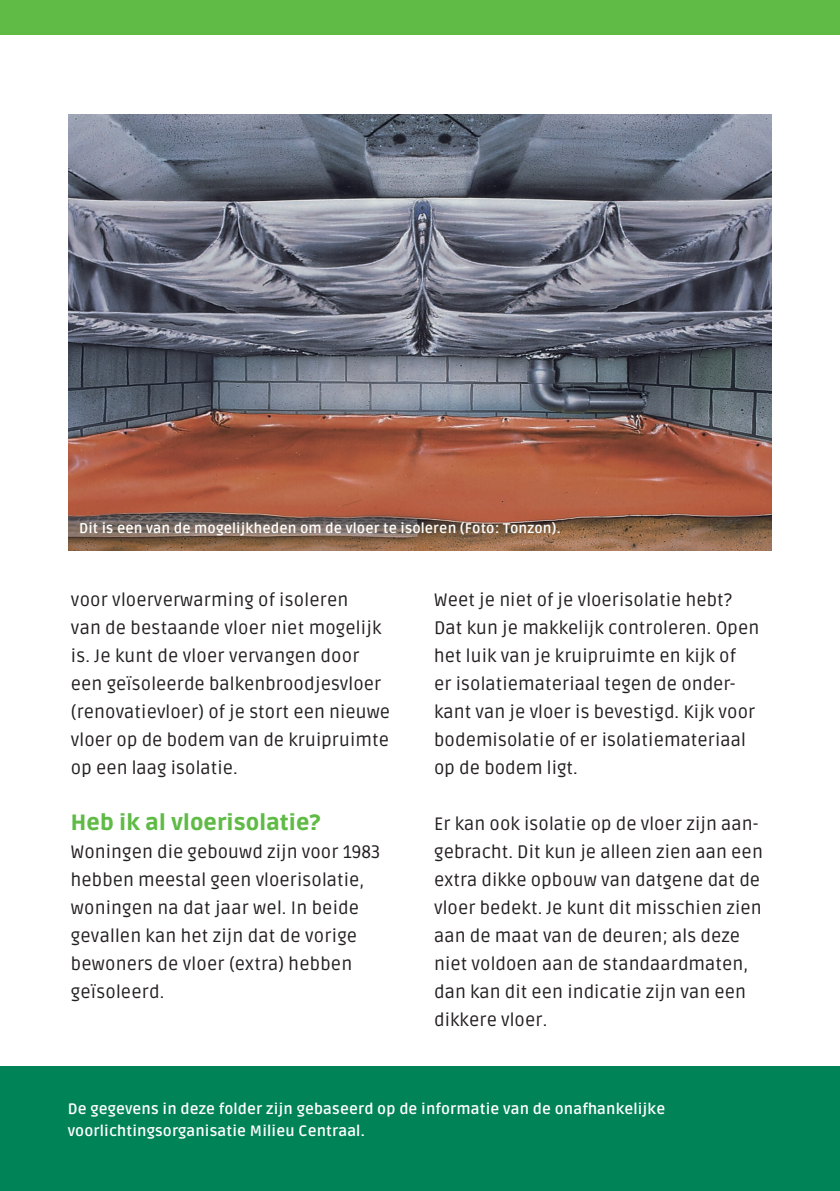
<style>
.page{position:relative;width:840px;height:1191px;background:#fff}
.page>*{position:absolute;margin:0;border:0;box-sizing:border-box;transform-origin:0 0}
.t1{font:900 22px "Ruda";letter-spacing:.005em;color:#60bb46}
.t2{font:18px/28px "Ruda";letter-spacing:.005em;color:#231f20}
.t3{font:700 15px/22px "Ruda";letter-spacing:.01em;color:#fff}
.t4{font:700 14px "Ruda";letter-spacing:.01em;color:#fff}
</style>
<div class="page">
<div style="left:0;top:0;width:839px;height:34px;background:#60bb46"></div>
<div style="left:0;top:1066px;width:839px;height:125px;background:#008356"></div>
<img style="left:68px;top:115px;width:703px;height:435px">
<p class="t4" style="left:79px;top:520px;width:482px">Dit is een van de mogelijkheden om de vloer te isoleren (Foto: Tonzon).</p>
<p class="t2" style="left:71px;top:586px;width:320px">voor vloerverwarming of isoleren<br>van de bestaande vloer niet mogelijk is. Je kunt de vloer vervangen door een geïsoleerde balkenbroodjesvloer (renovatievloer) of je stort een nieuwe vloer op de bodem van de kruipruimte op een laag isolatie.</p>
<p class="t1" style="left:71px;top:810px;width:251px">Heb ik al vloerisolatie?</p>
<p class="t2" style="left:71px;top:838px;width:311px">Woningen die gebouwd zijn voor 1983 hebben meestal geen vloerisolatie, woningen na dat jaar wel. In beide gevallen kan het zijn dat de vorige bewoners de vloer (extra) hebben geïsoleerd.</p>
<p class="t2" style="left:434px;top:586px;width:326px">Weet je niet of je vloerisolatie hebt?<br>Dat kun je makkelijk controleren. Open het luik van je kruipruimte en kijk of<br>er isolatiemateriaal tegen de onder&shy;kant van je vloer is bevestigd. Kijk voor bodemisolatie of er isolatiemateriaal op de bodem ligt.</p>
<p class="t2" style="left:434px;top:810px;width:330px">Er kan ook isolatie op de vloer zijn aan&shy;gebracht. Dit kun je alleen zien aan een extra dikke opbouw van datgene dat de vloer bedekt. Je kunt dit misschien zien aan de maat van de deuren; als deze niet voldoen aan de standaardmaten, dan kan dit een indicatie zijn van een dikkere vloer.</p>
<p class="t3" style="left:68px;top:1098px;width:598px">De gegevens in deze folder zijn gebaseerd op de informatie van de onafhankelijke voorlichtingsorganisatie Milieu Centraal.</p>
</div>
